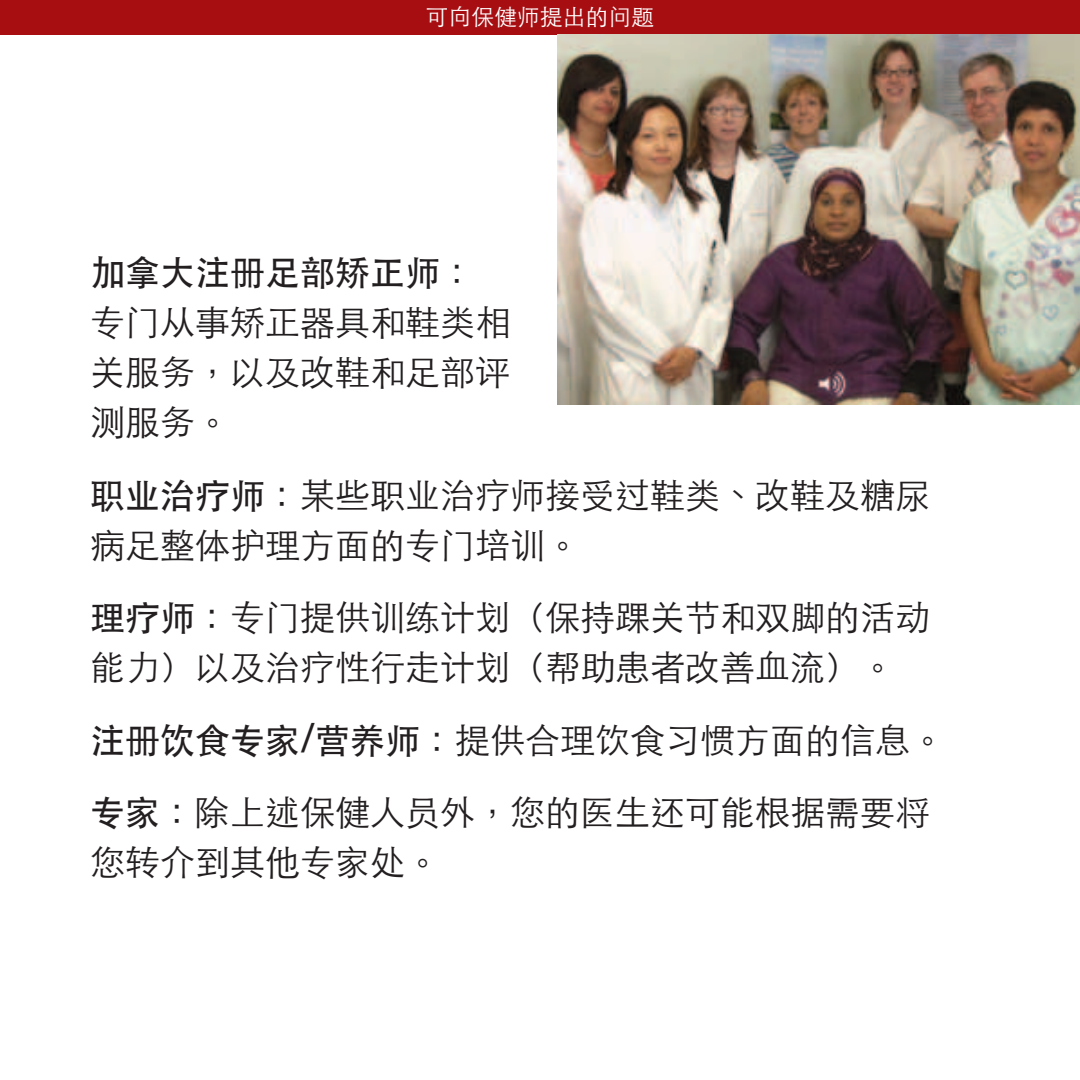
<style>
.page{position:relative;width:1080px;height:1080px;background:#fff}
.page>*{position:absolute;margin:0;border:0;box-sizing:border-box;transform-origin:0 0}
.t1{font:300 35px/50px "ST Heiti TC";color:#231f20}
.t2{font:500 35px "ST Heiti TC";color:#231f20}
.t3{font:300 22.5px "ST Heiti TC";letter-spacing:.015em;color:#fff}
.s1{font-weight:500}
</style>
<div class="page">
<div style="left:0;top:0;width:1080px;height:34px;background:#a70e12"></div>
<img style="left:558px;top:34px;width:522px;height:370px">
<p class="t3" style="left:426px;top:-2px;width:230px">可向保健师提出的问题</p>
<p class="t2" style="left:90px;top:253px;width:386px">加拿大注册足部矫正师：</p>
<p class="t1" style="left:90px;top:294px;width:421px;text-align:justify">专门从事矫正器具和鞋类相关服务，以及改鞋和足部评测服务。</p>
<p class="t1" style="left:90px;top:466px;width:841px"><span class="s1">职业治疗师：</span>某些职业治疗师接受过鞋类、改鞋及糖尿病足整体护理方面的专门培训。</p>
<p class="t1" style="left:90px;top:589px;width:841px"><span class="s1">理疗师：</span>专门提供训练计划（保持踝关节和双脚的活动能力）以及治疗性行走计划（帮助患者改善血流）。</p>
<p class="t1" style="left:90px;top:700px;width:857px;line-height:72.5px"><span class="s1">注册饮食专家/营养师：</span>提供合理饮食习惯方面的信息。<span class="s1">专家：</span>除上述保健人员外，您的医生还可能根据需要将</p>
<p class="t1" style="left:90px;top:834px;width:351px">您转介到其他专家处。</p>
</div>
